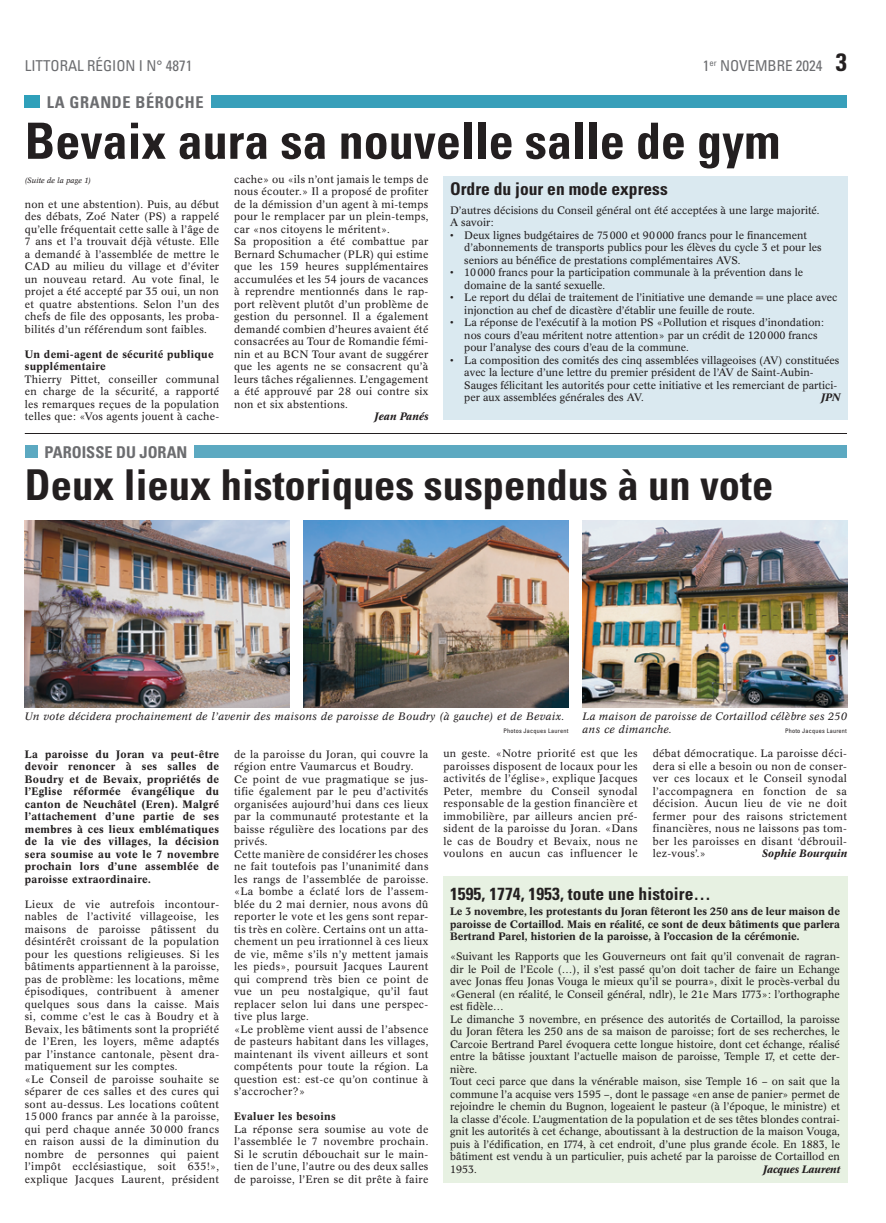
<style>
.page{position:relative;width:886px;height:1223px;background:#fff}
.page>*{position:absolute;margin:0;border:0;box-sizing:border-box;transform-origin:0 0}
.t1{font:700 condensed 50px "Univers";color:#231f20}
.t2{font:700 condensed 42.5px "Univers";color:#231f20}
.t3{font:700 condensed 17.5px "Univers";letter-spacing:.005em;color:#231f20}
.t4{font:700 condensed 16.25px "Univers";letter-spacing:.04em;color:#6c6d70}
.t5{font:700 condensed 16.25px "Univers";color:#6c6d70}
.t6{font:condensed 15px "Univers";color:#6c6d70}
.t7{font:10.62px/12.5px "Concorde BE";letter-spacing:.025em;color:#231f20;text-align:justify}
.t8{font:10.62px/12.5px "Concorde BE";letter-spacing:.005em;color:#231f20}
.t9{font:10.62px/12.5px "Concorde BE";color:#231f20}
.t10{font:500 10.62px/12.5px "Concorde BE";letter-spacing:.025em;color:#231f20;text-align:justify}
.t11{font:italic 10.62px/12.5px "Concorde BE";letter-spacing:.03em;color:#231f20}
.t12{font:italic 500 10.62px "Concorde BE";letter-spacing:.025em;color:#231f20}
.t13{font:italic 500 10.62px "Concorde BE";letter-spacing:.005em;color:#231f20}
.t14{font:italic 7.5px "Concorde BE";color:#231f20}
.t15{font:condensed 6.25px "Univers";letter-spacing:.03em;color:#231f20}
.s1{font-weight:700;font-size:25px;color:#231f20}
</style>
<div class="page">
<div style="left:25px;top:95px;width:15px;height:13px;background:#2fa0ba"></div>
<div style="left:212px;top:95px;width:635px;height:13px;background:#389fba"></div>
<hr style="left:25px;top:433px;width:822px;height:1px;background:#231f20">
<div style="left:443px;top:176px;width:404px;height:244px;background:#dae9f0"></div>
<div style="left:194px;top:445px;width:653px;height:13px;background:#5ca9c1"></div>
<div style="left:25px;top:445px;width:12px;height:13px;background:#5ca9c1"></div>
<img style="left:25px;top:520px;width:264px;height:188px">
<img style="left:304px;top:520px;width:264px;height:188px">
<img style="left:582px;top:520px;width:265px;height:188px">
<div style="left:443px;top:876px;width:404px;height:307px;background:#e7f1e2"></div>
<h3 class="t6" style="left:25px;top:56px;width:169px">LITTORAL RÉGION I N° 4871</h3>
<h3 class="t6" style="left:703px;top:56px;width:146px">1<sup>er</sup> NOVEMBRE 2024 <span class="s1">3</span></h3>
<h3 class="t4" style="left:47px;top:93px;width:158px">LA GRANDE BÉROCHE</h3>
<h1 class="t1" style="left:25px;top:110px;width:757px">Bevaix aura sa nouvelle salle de gym</h1>
<h3 class="t3" style="left:450px;top:178px;width:219px">Ordre du jour en mode express</h3>
<p class="t9" style="left:450px;top:204px;width:371px">D’autres décisions du Conseil général ont été acceptées à une large majorité.<br>A savoir:</p>
<p class="t9" style="left:464px;top:229px;width:359px;text-indent:-14px">• Deux lignes budgétaires de 75000 et 90000 francs pour le financement d’abonnements de transports publics pour les élèves du cycle 3 et pour les seniors au bénéfice de prestations complémentaires AVS.</p>
<p class="t9" style="left:464px;top:266px;width:340px;text-indent:-14px">• 10000 francs pour la participation communale à la prévention dans le domaine de la santé sexuelle.</p>
<p class="t9" style="left:464px;top:291px;width:375px;text-indent:-14px">• Le report du délai de traitement de l’initiative une demande = une place avec injonction au chef de dicastère d’établir une feuille de route.</p>
<p class="t9" style="left:464px;top:316px;width:361px;text-indent:-14px">• La réponse de l’exécutif à la motion PS «Pollution et risques d’inondation: nos cours d’eau méritent notre attention» par un crédit de 120000 francs pour l’analyse des cours d’eau de la commune.</p>
<p class="t9" style="left:464px;top:354px;width:377px;text-indent:-14px">• La composition des comités des cinq assemblées villageoises (AV) constituées avec la lecture d’une lettre du premier président de l’AV de Saint-Aubin-Sauges félicitant les autorités pour cette initiative et les remerciant de partici&shy;per aux assemblées générales des AV.</p>
<p class="t7" style="left:234px;top:173px;width:196px;text-align:left">cache» ou «ils n’ont jamais le temps de nous écouter.» Il a proposé de profiter de la démission d’un agent à mi-temps pour le remplacer par un plein-temps, car «nos citoyens le méritent».<br>Sa proposition a été combattue par Bernard Schumacher (PLR) qui estime que les 159 heures supplémentaires accumulées et les 54 jours de vacances à reprendre mentionnés dans le rap&shy;port relèvent plutôt d’un problème de gestion du personnel. Il a également demandé combien d’heures avaient été consacrées au Tour de Romandie fémi&shy;nin et au BCN Tour avant de suggérer que les agents ne se consacrent qu’à leurs tâches régaliennes. L’engagement a été approuvé par 28 oui contre six non et six abstentions.</p>
<p class="t12" style="left:375px;top:410px;width:55px">Jean Panés</p>
<p class="t14" style="left:25px;top:176px;width:68px">(Suite de la page 1)</p>
<p class="t7" style="left:25px;top:198px;width:196px">non et une abstention). Puis, au début des débats, Zoé Nater (PS) a rappelé qu’elle fréquentait cette salle à l’âge de 7 ans et l’a trouvait déjà vétuste. Elle a demandé à l’assemblée de mettre le CAD au milieu du village et d’éviter un nouveau retard. Au vote final, le projet a été accepté par 35 oui, un non et quatre abstentions. Selon l’un des chefs de file des opposants, les proba&shy;bilités d’un référendum sont faibles.</p>
<p class="t10" style="left:25px;top:348px;width:190px">Un demi-agent de sécurité publique supplémentaire</p>
<p class="t7" style="left:25px;top:373px;width:196px">Thierry Pittet, conseiller communal en charge de la sécurité, a rapporté les remarques reçues de la population telles que: «Vos agents jouent à cache-</p>
<p class="t12" style="left:821px;top:391px;width:20px">JPN</p>
<h3 class="t5" style="left:45px;top:442px;width:144px">PAROISSE DU JORAN</h3>
<h2 class="t2" style="left:25px;top:459px;width:750px">Deux lieux historiques suspendus à un vote</h2>
<p class="t11" style="left:25px;top:710px;width:541px">Un vote décidera prochainement de l’avenir des maisons de paroisse de Boudry (à gauche) et de Bevaix.</p>
<p class="t15" style="left:503px;top:726px;width:66px">Photos Jacques Laurent</p>
<p class="t11" style="left:583px;top:710px;width:266px">La maison de paroisse de Cortaillod célèbre ses 250 ans ce dimanche.</p>
<p class="t15" style="left:785px;top:726px;width:63px">Photo Jacques Laurent</p>
<p class="t10" style="left:25px;top:748px;width:196px">La paroisse du Joran va peut-être devoir renoncer à ses salles de Boudry et de Bevaix, propriétés de l’Eglise réformée évangélique du canton de Neuchâtel (Eren). Malgré l’attachement d’une partie de ses membres à ces lieux emblématiques de la vie des villages, la décision sera soumise au vote le 7 novembre prochain lors d’une assemblée de paroisse extraordinaire.</p>
<p class="t7" style="left:25px;top:898px;width:196px;text-align:left">Lieux de vie autrefois incontour&shy;nables de l’activité villageoise, les maisons de paroisse pâtissent du désintérêt croissant de la population pour les questions religieuses. Si les bâtiments appartiennent à la paroisse, pas de problème: les locations, même épisodiques, contribuent à amener quelques sous dans la caisse. Mais si, comme c’est le cas à Boudry et à Bevaix, les bâtiments sont la propriété de l’Eren, les loyers, même adaptés par l’instance cantonale, pèsent dra&shy;matiquement sur les comptes.<br>«Le Conseil de paroisse souhaite se séparer de ces salles et des cures qui sont au-dessus. Les locations coûtent 15 000 francs par année à la paroisse, qui perd chaque année 30 000 francs en raison aussi de la diminution du nombre de personnes qui paient l’impôt ecclésiastique, soit 635!», explique Jacques Laurent, président</p>
<p class="t7" style="left:234px;top:747px;width:196px;text-align:left">de la paroisse du Joran, qui couvre la région entre Vaumarcus et Boudry.<br>Ce point de vue pragmatique se jus&shy;tifie également par le peu d’activités organisées aujourd’hui dans ces lieux par la communauté protestante et la baisse régulière des locations par des privés.<br>Cette manière de considérer les choses ne fait toutefois pas l’unanimité dans les rangs de l’assemblée de paroisse. «La bombe a éclaté lors de l’assem&shy;blée du 2 mai dernier, nous avons dû reporter le vote et les gens sont repar&shy;tis très en colère. Certains ont un atta&shy;chement un peu irrationnel à ces lieux de vie, même s’ils n’y mettent jamais les pieds», poursuit Jacques Laurent qui comprend très bien ce point de vue un peu nostalgique, qu’il faut replacer selon lui dans une perspec&shy;tive plus large.<br>«Le problème vient aussi de l’absence de pasteurs habitant dans les villages, maintenant ils vivent ailleurs et sont compétents pour toute la région. La question est: est-ce qu’on continue à s’accrocher?»</p>
<p class="t10" style="left:234px;top:1110px;width:103px">Evaluer les besoins</p>
<p class="t7" style="left:234px;top:1122px;width:196px">La réponse sera soumise au vote de l’assemblée le 7 novembre prochain.<br>Si le scrutin débouchait sur le main&shy;tien de l’une, l’autre ou des deux salles de paroisse, l’Eren se dit prête à faire</p>
<p class="t7" style="left:443px;top:747px;width:196px">un geste. «Notre priorité est que les paroisses disposent de locaux pour les activités de l’église», explique Jacques Peter, membre du Conseil synodal responsable de la gestion financière et immobilière, par ailleurs ancien pré&shy;sident de la paroisse du Joran. «Dans le cas de Boudry et Bevaix, nous ne voulons en aucun cas influencer le</p>
<p class="t7" style="left:653px;top:747px;width:196px">débat démocratique. La paroisse déci&shy;dera si elle a besoin ou non de conser&shy;ver ces locaux et le Conseil synodal l’accompagnera en fonction de sa décision. Aucun lieu de vie ne doit fermer pour des raisons strictement financières, nous ne laissons pas tom&shy;ber les paroisses en disant ‘débrouil&shy;lez-vous’.»</p>
<p class="t12" style="left:762px;top:847px;width:87px">Sophie Bourquin</p>
<h3 class="t3" style="left:450px;top:883px;width:263px">1595, 1774, 1953, toute une histoire…</h3>
<p class="t10" style="left:450px;top:905px;width:391px">Le 3 novembre, les protestants du Joran fêteront les 250 ans de leur maison de paroisse de Cortaillod. Mais en réalité, ce sont de deux bâtiments que parlera Bertrand Parel, historien de la paroisse, à l’occasion de la cérémonie.</p>
<p class="t8" style="left:450px;top:950px;width:391px">«Suivant les Rapports que les Gouverneurs ont fait qu’il convenait de ragran&shy;dir le Poil de l’Ecole (…), il s’est passé qu’on doit tacher de faire un Echange avec Jonas ffeu Jonas Vouga le mieux qu’il se pourra», dixit le procès-verbal du «General (en réalité, le Conseil général, ndlr), le 21e Mars 1773»: l’orthographe est fidèle…<br>Le dimanche 3 novembre, en présence des autorités de Cortaillod, la paroisse du Joran fêtera les 250 ans de sa maison de paroisse; fort de ses recherches, le Carcoie Bertrand Parel évoquera cette longue histoire, dont cet échange, réalisé entre la bâtisse jouxtant l’actuelle maison de paroisse, Temple 17, et cette der&shy;nière.<br>Tout ceci parce que dans la vénérable maison, sise Temple 16 – on sait que la commune l’a acquise vers 1595 –, dont le passage «en anse de panier» permet de rejoindre le chemin du Bugnon, logeaient le pasteur (à l’époque, le ministre) et la classe d’école. L’augmentation de la population et de ses têtes blondes contrai&shy;gnit les autorités à cet échange, aboutissant à la destruction de la maison Vouga, puis à l’édification, en 1774, à cet endroit, d’une plus grande école. En 1883, le bâtiment est vendu à un particulier, puis acheté par la paroisse de Cortaillod en 1953.</p>
<p class="t13" style="left:763px;top:1162px;width:78px">Jacques Laurent</p>
</div>
